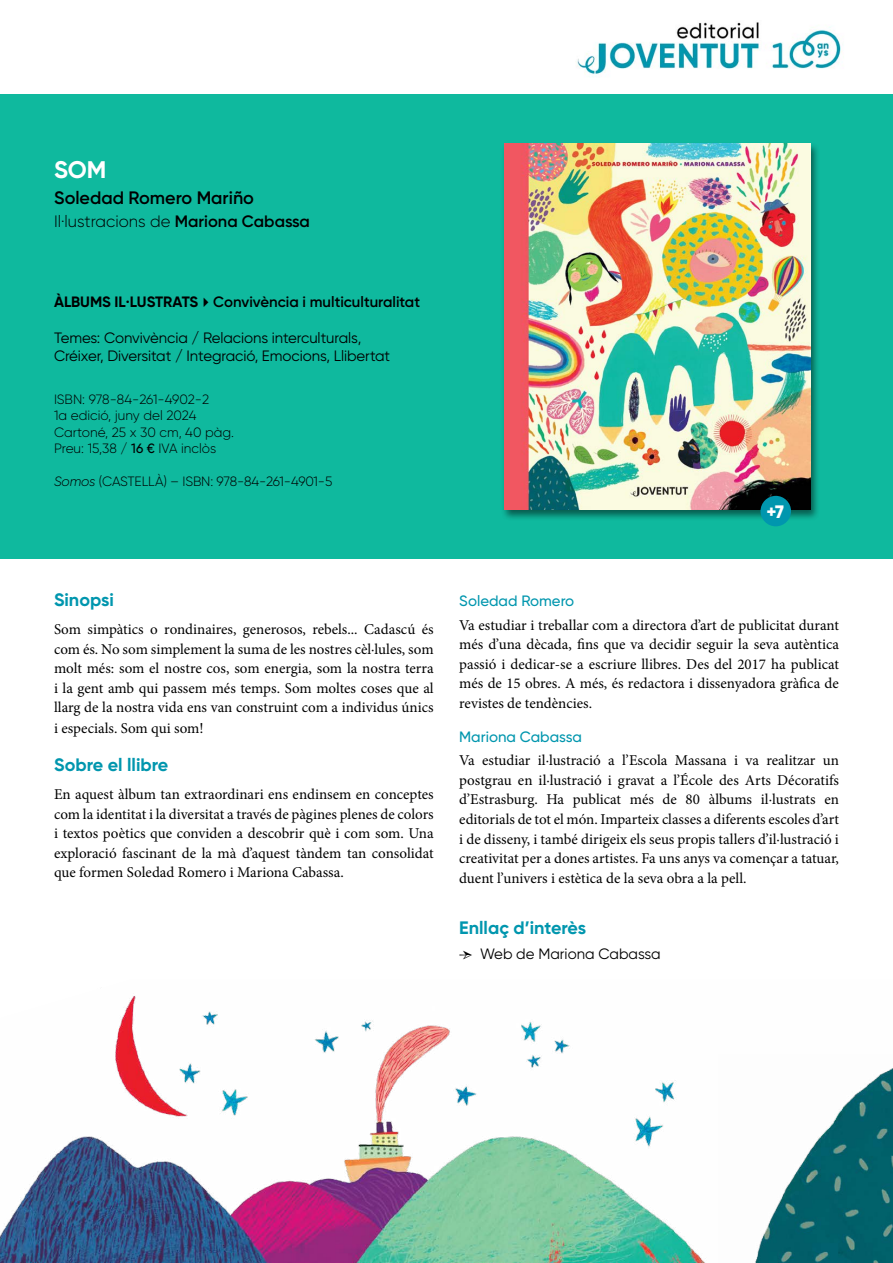
<style>
.page{position:relative;width:893px;height:1263px;background:#fff}
.page>*{position:absolute;margin:0;border:0;box-sizing:border-box;transform-origin:0 0}
.t1{font:700 24px "Gilroy";color:#fff}
.t2{font:700 18px "Gilroy";color:#0096ae}
.t3{font:600 18px "Gilroy";color:#000}
.t4{font:800 18px "Gilroy";color:#fff}
.t5{font:300 16.5px "Gilroy";color:#000}
.t6{font:15px/19.5px "Minion Pro";color:#000;text-align:justify}
.t7{font:15px/18px "Gilroy";letter-spacing:-.005em;color:#000}
.t8{font:600 15px "Gilroy";color:#000}
.t9{font:500 15px "Gilroy";color:#0096ae}
.t10{font:300 13.5px/16.5px "Gilroy";letter-spacing:-.005em;color:#000}
.s1{font-weight:600}
.s2{font-weight:700}
.s3{font-weight:500}
.s4{font-style:italic}
.s5{font-family:"Minion Pro"}
</style>
<div class="page">
<div style="left:0;top:94px;width:893px;height:465px;background:#0fb99e"></div>
<div style="left:501px;top:142px;width:320px;height:379px;background:#000;opacity:.5"></div>
<img style="left:505px;top:144px;width:306px;height:366px">
<div style="left:760px;top:496px;width:31px;height:30px;background:#0096ae;border-radius:50%"></div>
<img style="left:577px;top:22px;width:265px;height:55px">
<img style="left:0;top:996px;width:705px;height:267px">
<img style="left:755px;top:1068px;width:138px;height:195px">
<h1 class="t1" style="left:54px;top:154px;width:54px">SOM</h1>
<p class="t3" style="left:54px;top:187px;width:202px">Soledad Romero Mariño</p>
<p class="t5" style="left:54px;top:211px;width:257px">Il·lustracions de <span class="s1">Mariona Cabassa</span></p>
<p class="t8" style="left:54px;top:293px;width:368px"><span class="s2">ÀLBUMS IL·LUSTRATS</span>✔Convivència i multiculturalitat</p>
<p class="t7" style="left:54px;top:329px;width:338px">Temes: Convivència / Relacions interculturals,<br>Créixer, Diversitat / Integració, Emocions, Llibertat</p>
<p class="t10" style="left:54px;top:391px;width:182px">ISBN: 978-84-261-4902-2<br>1a edició, juny del 2024<br>Cartoné, 25 x 30 cm, 40 pàg.<br>Preu: 15,38 / <span class="s3">16 €</span> IVA inclòs</p>
<p class="t10" style="left:54px;top:473px;width:280px"><span class="s4">Somos</span> (CASTELLÀ) – ISBN: 978-84-261-4901-5</p>
<p class="t4" style="left:767px;top:500px;width:19px">+7</p>
<p class="t2" style="left:54px;top:589px;width:61px">Sinopsi</p>
<p class="t6" style="left:54px;top:620px;width:381px">Som simpàtics o rondinaires, generosos, rebels... Cadascú és com és. No som simplement la suma de les nostres cèl·lules, som molt més: som el nostre cos, som energia, som la nostra terra i la gent amb qui passem més temps. Som moltes coses que al llarg de la nostra vida ens van construint com a individus únics</p>
<p class="t6" style="left:54px;top:719px;width:151px">i especials. Som qui som!</p>
<p class="t2" style="left:54px;top:754px;width:116px">Sobre el llibre</p>
<p class="t6" style="left:54px;top:785px;width:381px">En aquest àlbum tan extraordinari ens endinsem en conceptes com la identitat i la diversitat a través de pàgines plenes de colors i textos poètics que conviden a descobrir què i com som. Una exploració fascinant de la mà d’aquest tàndem tan consolidat que formen Soledad Romero i Mariona Cabassa.</p>
<p class="t9" style="left:459px;top:592px;width:116px">Soledad Romero</p>
<p class="t6" style="left:459px;top:615px;width:381px">Va estudiar i treballar com a directora d’art de publicitat durant més d’una dècada, fins que va decidir seguir la seva autèntica passió i dedicar-se a escriure llibres. Des del 2017 ha publicat més de 15 obres. A més, és redactora i dissenyadora gràfica de revistes de tendències.</p>
<p class="t9" style="left:459px;top:727px;width:124px">Mariona Cabassa</p>
<p class="t6" style="left:459px;top:751px;width:381px">Va estudiar il·lustració a l’Escola Massana i va realitzar un postgrau en il·lustració i gravat a l’École des Arts Décoratifs d’Estrasburg. Ha publicat més de 80 àlbums il·lustrats en editorials de tot el món. Imparteix classes a diferents escoles d’art i de disseny, i també dirigeix els seus propis tallers d’il·lustració i creativitat per a dones artistes. Fa uns anys va començar a tatuar, duent l’univers i estètica de la seva obra a la pell.</p>
<p class="t2" style="left:459px;top:916px;width:128px">Enllaç d’interès</p>
<p class="t7" style="left:459px;top:944px;width:203px"><span class="s5">→</span> Web de Mariona Cabassa</p>
</div>
